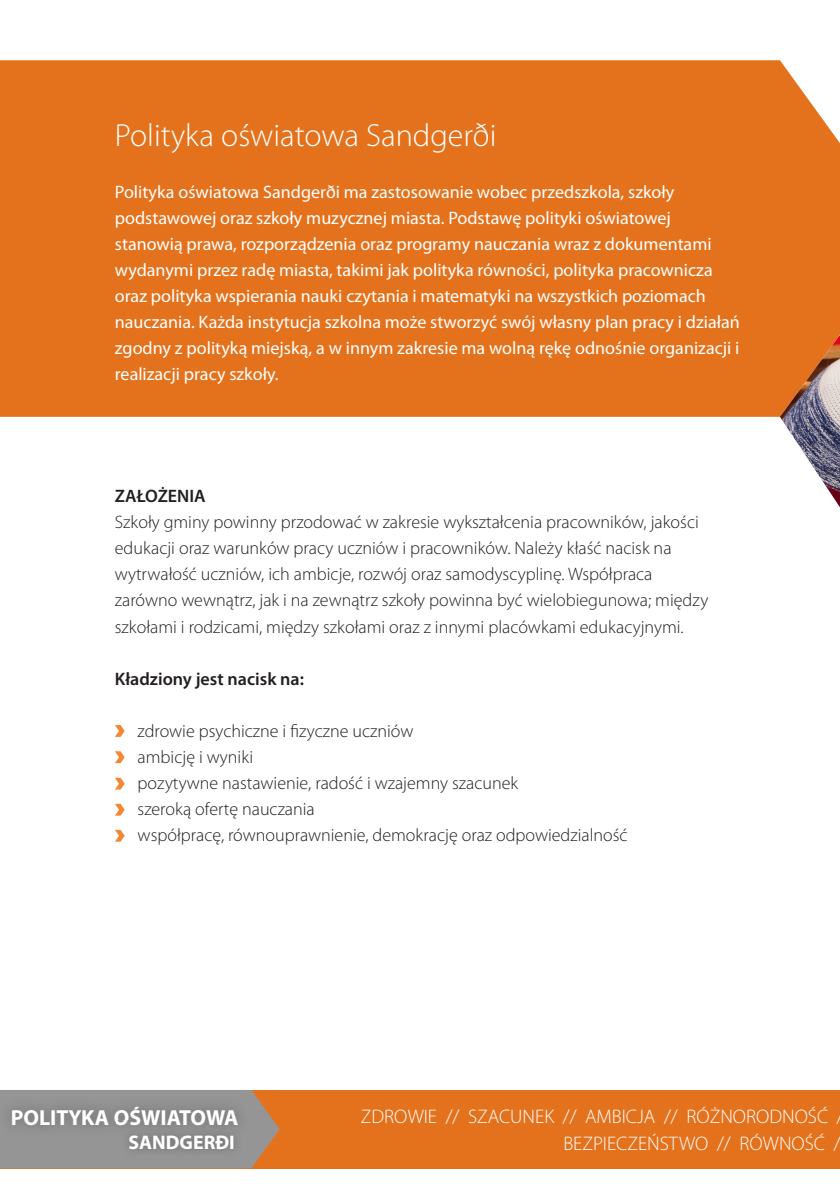
<style>
.page{position:relative;width:840px;height:1191px;background:#fff}
.page>*{position:absolute;margin:0;border:0;box-sizing:border-box;transform-origin:0 0}
.t1{font:300 32px "Myriad Pro";color:#fff}
.t2{font:700 21.8px "Myriad Pro";color:#fff}
.t3{font:700 19.8px "Myriad Pro";color:#fff}
.t4{font:300 19.6px/26.8px "Myriad Pro";color:#fff}
.t5{font:300 18px/26px "Myriad Pro";color:#231f20}
.t6{font:18px/26px "Myriad Pro";color:#fff}
.t7{font:600 18px "Myriad Pro";color:#231f20}
.s1{font-weight:600}
</style>
<div class="page">
<div style="left:0;top:1090px;width:839px;height:78px;background:#e4721d"></div>
<svg style="left:0;top:1095px;width:279px;height:73px"></svg>
<div style="left:0;top:60px;width:839px;height:357px;background:#e4721d"></div>
<img style="left:779px;top:335px;width:60px;height:171px">
<img style="left:0;top:1090px;width:255px;height:57px">
<img style="left:116px;top:1120px;width:131px;height:46px">
<svg style="left:115px;top:725px;width:10px;height:12px"></svg>
<svg style="left:115px;top:751px;width:10px;height:12px"></svg>
<svg style="left:115px;top:778px;width:10px;height:11px"></svg>
<svg style="left:115px;top:804px;width:10px;height:11px"></svg>
<svg style="left:115px;top:830px;width:10px;height:11px"></svg>
<p class="t1" style="left:115px;top:117px;width:383px">Polityka oświatowa Sandgerði</p>
<p class="t6" style="left:115px;top:179px;width:626px">Polityka oświatowa Sandgerði ma zastosowanie wobec przedszkola, szkoły podstawowej oraz szkoły muzycznej miasta. Podstawę polityki oświatowej stanowią prawa, rozporządzenia oraz programy nauczania wraz z dokumentami wydanymi przez radę miasta, takimi jak polityka równości, polityka pracownicza oraz polityka wspierania nauki czytania i matematyki na wszystkich poziomach nauczania. Każda instytucja szkolna może stworzyć swój własny plan pracy i działań zgodny z polityką miejską, a w innym zakresie ma wolną rękę odnośnie organizacji i realizacji pracy szkoły.</p>
<p class="t5" style="left:115px;top:483px;width:594px"><span class="s1">ZAŁOŻENIA<br></span>Szkoły gminy powinny przodować w zakresie wykształcenia pracowników, jakości edukacji oraz warunków pracy uczniów i pracowników. Należy kłaść nacisk na wytrwałość uczniów, ich ambicje, rozwój oraz samodyscyplinę. Współpraca zarówno wewnątrz, jak i na zewnątrz szkoły powinna być wielobiegunowa; między szkołami i rodzicami, między szkołami oraz z innymi placówkami edukacyjnymi.</p>
<p class="t7" style="left:115px;top:667px;width:190px">Kładziony jest nacisk na:</p>
<p class="t5" style="left:138px;top:718px;width:491px">zdrowie psychiczne i fizyczne uczniów<br>ambicję i wyniki<br>pozytywne nastawienie, radość i wzajemny szacunek<br>szeroką ofertę nauczania<br>współpracę, równouprawnienie, demokrację oraz odpowiedzialność</p>
<p class="t2" style="left:11px;top:1103px;width:229px">POLITYKA OŚWIATOWA</p>
<p class="t3" style="left:129px;top:1129px;width:108px">SANDGERÐI</p>
<p class="t4" style="left:563px;top:1103px;width:278px;text-indent:-202px">ZDROWIE // SZACUNEK // AMBICJA // RÓŻNORODNOŚĆ<br>BEZPIECZEŃSTWO // RÓWNOŚĆ /</p>
</div>
